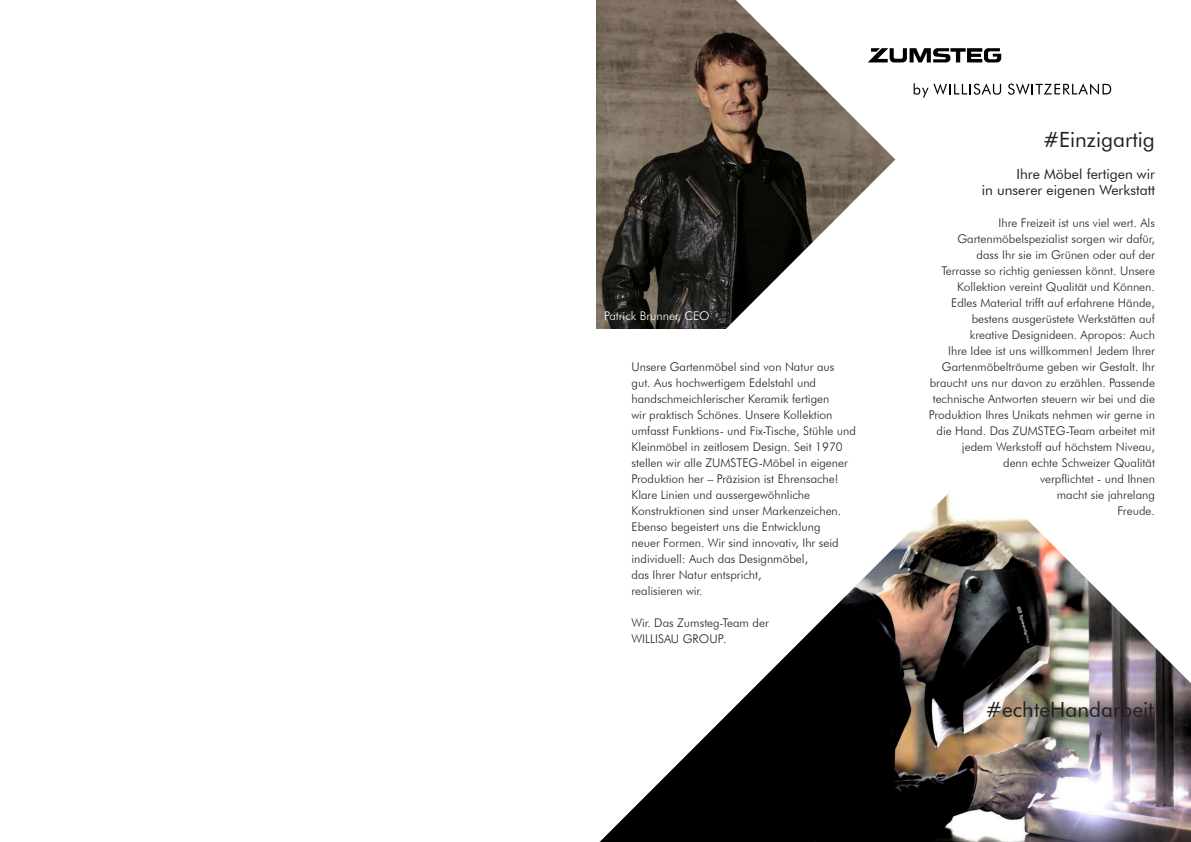
<style>
.page{position:relative;width:1191px;height:842px;background:#fff}
.page>*{position:absolute;margin:0;border:0;box-sizing:border-box;transform-origin:0 0}
.t1{font:21px "Futura BT";color:#231f20}
.t2{font:14px/16px "Futura BT";color:#231f20;text-align:right}
.t3{font:300 12px/16px "Futura BT";color:#231f20}
.t4{font:300 12px "Futura BT";color:#fff}
</style>
<div class="page">
<img style="left:599px;top:492px;width:592px;height:350px">
<img style="left:596px;top:0;width:299px;height:329px">
<svg style="left:867px;top:48px;width:134px;height:14px"></svg>
<svg style="left:913px;top:83px;width:88px;height:15px"></svg>
<svg style="left:1008px;top:83px;width:103px;height:12px"></svg>
<p class="t4" style="left:604px;top:309px;width:107px">Patrick Brunner, CEO</p>
<p class="t3" style="left:631px;top:359px;width:226px">Unsere Gartenmöbel sind von Natur aus gut. Aus hochwertigem Edelstahl und handschmeichlerischer Keramik fertigen<br>wir praktisch Schönes. Unsere Kollektion umfasst Funktions- und Fix-Tische, Stühle und Kleinmöbel in zeitlosem Design. Seit 1970 stellen wir alle ZUMSTEG-Möbel in eigener Produktion her – Präzision ist Ehrensache!<br>Klare Linien und aussergewöhnliche Konstruktionen sind unser Markenzeichen.<br>Ebenso begeistert uns die Entwicklung<br>neuer Formen. Wir sind innovativ, Ihr seid individuell: Auch das Designmöbel,<br>das Ihrer Natur entspricht,<br>realisieren wir.</p>
<p class="t3" style="left:631px;top:615px;width:139px">Wir. Das Zumsteg-Team der<br>WILLISAU GROUP .</p>
<h1 class="t1" style="left:1043px;top:127px;width:113px">#Einzigartig</h1>
<p class="t2" style="left:981px;top:166px;width:175px">Ihre Möbel fertigen wir<br>in unserer eigenen Werkstatt</p>
<p class="t3" style="left:928px;top:215px;width:228px;text-align:right">Ihre Freizeit ist uns viel wert. Als Gartenmöbelspezialist sorgen wir dafür,<br>dass Ihr sie im Grünen oder auf der<br>Terrasse so richtig geniessen könnt. Unsere Kollektion vereint Qualität und Können.<br>Edles Material trifft auf erfahrene Hände, bestens ausgerüstete Werkstätten auf<br>kreative Designideen. Apropos: Auch<br>Ihre Idee ist uns willkommen! Jedem Ihrer Gartenmöbelträume geben wir Gestalt. Ihr braucht uns nur davon zu erzählen. Passende technische Antworten steuern wir bei und die Produktion Ihres Unikats nehmen wir gerne in die Hand. Das ZUMSTEG-Team arbeitet mit jedem Werkstoff auf höchstem Niveau,<br>denn echte Schweizer Qualität<br>verpflichtet - und Ihnen<br>macht sie jahrelang<br>Freude.</p>
<h1 class="t1" style="left:986px;top:697px;width:169px">#echteHandarbeit</h1>
</div>
